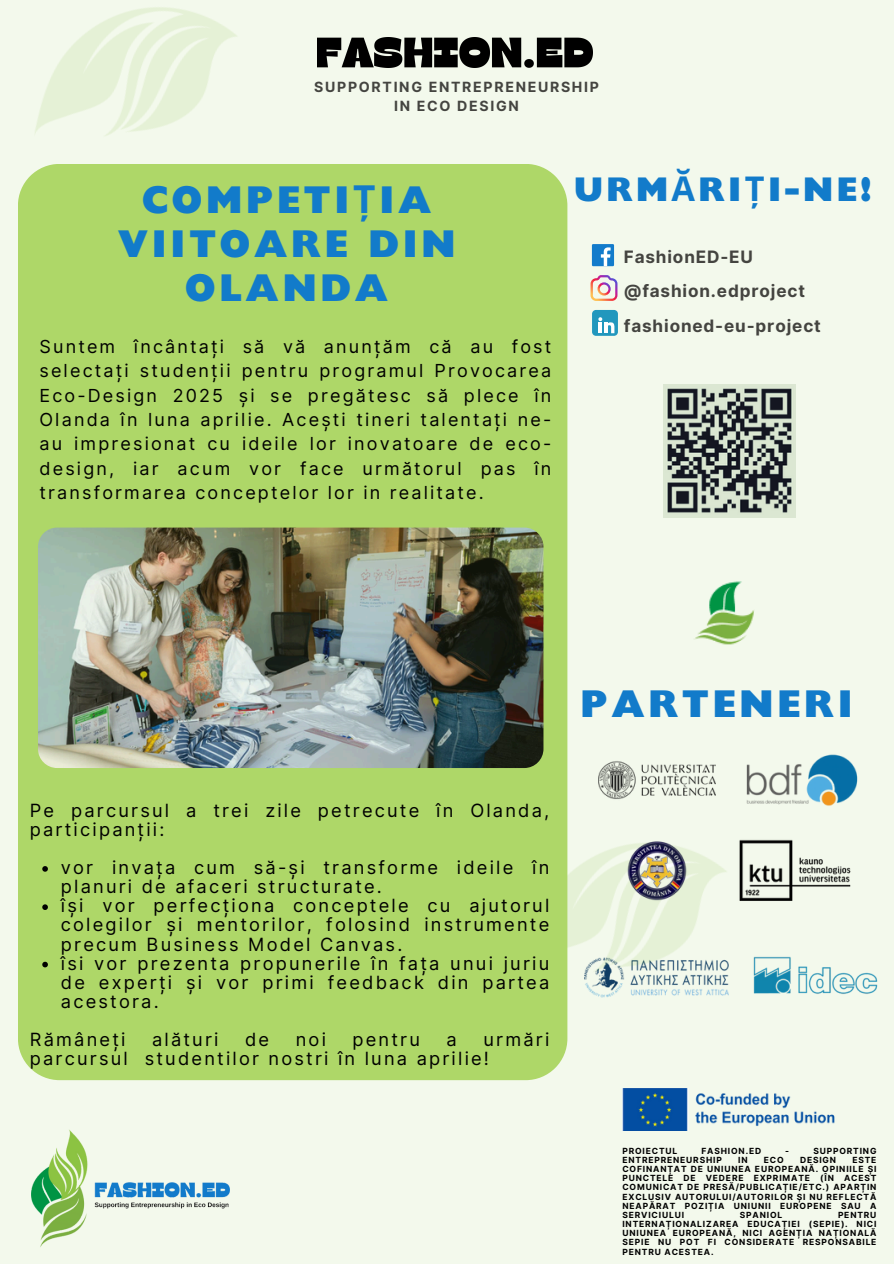
<style>
.page{position:relative;width:894px;height:1264px;background:#fff}
.page>*{position:absolute;margin:0;border:0;box-sizing:border-box;transform-origin:0 0}
.t1{font:700 expanded 38.7px/43.8px "Gill Sans Display MT Std";letter-spacing:.1em;color:#127bca;text-align:center}
.t2{font:700 expanded 34.2px "Gill Sans Display MT Std";letter-spacing:.1em;color:#127bca}
.t3{font:18.15px/19.2px "Inter";letter-spacing:.12em;color:#000}
.t4{font:18px/24.5px "Inter";letter-spacing:.12em;color:#000;text-align:justify}
.t5{font:700 17.1px "Inter";letter-spacing:.05em;color:#444440}
.t6{font:700 14.1px/19.4px "Inter";letter-spacing:.12em;color:#444440;text-align:center}
.t7{font:700 8.4px/9.1px "Inter";letter-spacing:.1em;color:#000;text-align:justify}
.s1{font-family:"Noto Sans";font-stretch:normal}
</style>
<div class="page">
<div style="left:0;top:0;width:893px;height:1263px;background:#f3f9ec"></div>
<img style="left:773px;top:956px;width:104px;height:38px">
<img style="left:773px;top:839px;width:78px;height:62px">
<img style="left:773px;top:754px;width:85px;height:52px">
<img style="left:31px;top:1129px;width:198px;height:118px">
<img style="left:622px;top:1088px;width:213px;height:42px">
<img style="left:663px;top:384px;width:132px;height:133px">
<div style="left:591px;top:244px;width:23px;height:22px;background:#127bcb"></div>
<svg style="left:600px;top:247px;width:10px;height:19px"></svg>
<svg style="left:590px;top:275px;width:27px;height:26px"></svg>
<div style="left:592px;top:310px;width:25px;height:26px;background:#2197bd;border-radius:4px"></div>
<svg style="left:598px;top:317px;width:16px;height:16px"></svg>
<img style="left:317px;top:37px;width:275px;height:31px">
<img style="left:567px;top:753px;width:206px;height:291px">
<div style="left:18px;top:164px;width:549px;height:916px;background:#aed768"></div>
<img style="left:694px;top:581px;width:60px;height:64px">
<img style="left:38px;top:527px;width:505px;height:241px;border-radius:19px">
<svg style="left:42px;top:866px;width:6px;height:5px"></svg>
<svg style="left:42px;top:904px;width:6px;height:6px"></svg>
<svg style="left:42px;top:961px;width:6px;height:6px"></svg>
<img style="left:18px;top:7px;width:266px;height:228px">
<p class="t6" style="left:314px;top:77px;width:286px">SUPPORTING ENTREPRENEURSHIP<br>IN ECO DESIGN</p>
<p class="t1" style="left:118px;top:184px;width:339px">COMPETI<span class="s1">Ț</span>IA<br>VIITOARE DIN<br>OLANDA</p>
<h4 class="t4" style="left:39px;top:334px;width:513px">Suntem încântați să vă anunțăm că au fost selectați studenții pentru programul Provocarea Eco-Design 2025 și se pregătesc să plece în Olanda în luna aprilie. Acești tineri talentați ne&shy;au impresionat cu ideile lor inovatoare de eco&shy;design, iar acum vor face următorul pas în transformarea conceptelor lor in realitate.</h4>
<h4 class="t2" style="left:574px;top:178px;width:298px">URM<span class="s1">Ă</span>RI<span class="s1">Ț</span>I-NE!</h4>
<h5 class="t5" style="left:623px;top:246px;width:131px">FashionED-EU</h5>
<p class="t5" style="left:623px;top:281px;width:183px">@fashion.edproject</p>
<p class="t5" style="left:623px;top:315px;width:198px">fashioned-eu-project</p>
<p class="t3" style="left:30px;top:800px;width:521px">Pe parcursul a trei zile petrecute în Olanda, participanții:</p>
<p class="t3" style="left:61px;top:857px;width:490px">vor invața cum să-și transforme ideile în planuri de afaceri structurate.</p>
<p class="t3" style="left:61px;top:896px;width:490px;text-align:justify">își vor perfecționa conceptele cu ajutorul colegilor și mentorilor, folosind instrumente precum Business Model Canvas.</p>
<h4 class="t3" style="left:61px;top:953px;width:490px;text-align:justify">îsi vor prezenta propunerile în fața unui juriu de experți și vor primi feedback din partea acestora.</h4>
<h2 class="t3" style="left:30px;top:1029px;width:97px">Rămâneți</h2>
<h2 class="t3" style="left:152px;top:1029px;width:68px">alături</h2>
<h2 class="t3" style="left:245px;top:1029px;width:26px">de</h2>
<h2 class="t3" style="left:296px;top:1029px;width:32px">noi</h2>
<h2 class="t3" style="left:352px;top:1029px;width:69px">pentru</h2>
<h2 class="t3" style="left:446px;top:1029px;width:12px">a</h2>
<h2 class="t3" style="left:30px;top:1029px;width:521px;text-indent:453px">urmări parcursul studentilor nostri în luna aprilie!</h2>
<p class="t1" style="left:580px;top:688px;width:273px">PARTENERI</p>
<h1 class="t7" style="left:622px;top:1146px;width:56px">PROIECTUL</h1>
<h1 class="t7" style="left:701px;top:1146px;width:61px">FASHION.ED</h1>
<h1 class="t7" style="left:785px;top:1146px;width:5px">-</h1>
<h1 class="t7" style="left:813px;top:1146px;width:65px">SUPPORTING</h1>
<h1 class="t7" style="left:622px;top:1155px;width:101px">ENTREPRENEURSHIP</h1>
<h1 class="t7" style="left:738px;top:1155px;width:11px">IN</h1>
<h1 class="t7" style="left:763px;top:1155px;width:21px">ECO</h1>
<h1 class="t7" style="left:799px;top:1155px;width:38px">DESIGN</h1>
<h1 class="t7" style="left:622px;top:1155px;width:255px;text-indent:230px">ESTE COFINANȚAT DE UNIUNEA EUROPEANĂ. OPINIILE ȘI PUNCTELE DE VEDERE EXPRIMATE (ÎN ACEST COMUNICAT DE PRESĂ/PUBLICAȚIE/ETC.) APARȚIN EXCLUSIV AUTORULUI/AUTORILOR ȘI NU REFLECTĂ NEAPĂRAT POZIȚIA UNIUNII EUROPENE SAU A SERVICIULUI</h1>
<h1 class="t7" style="left:739px;top:1210px;width:44px">SPANIOL</h1>
<h1 class="t7" style="left:622px;top:1210px;width:255px;text-indent:215px">PENTRU INTERNAȚIONALIZAREA EDUCAȚIEI (SEPIE). NICI UNIUNEA EUROPEANĂ, NICI AGENȚIA NAȚIONALĂ SEPIE NU POT FI CONSIDERATE RESPONSABILE PENTRU ACESTEA.</h1>
</div>
